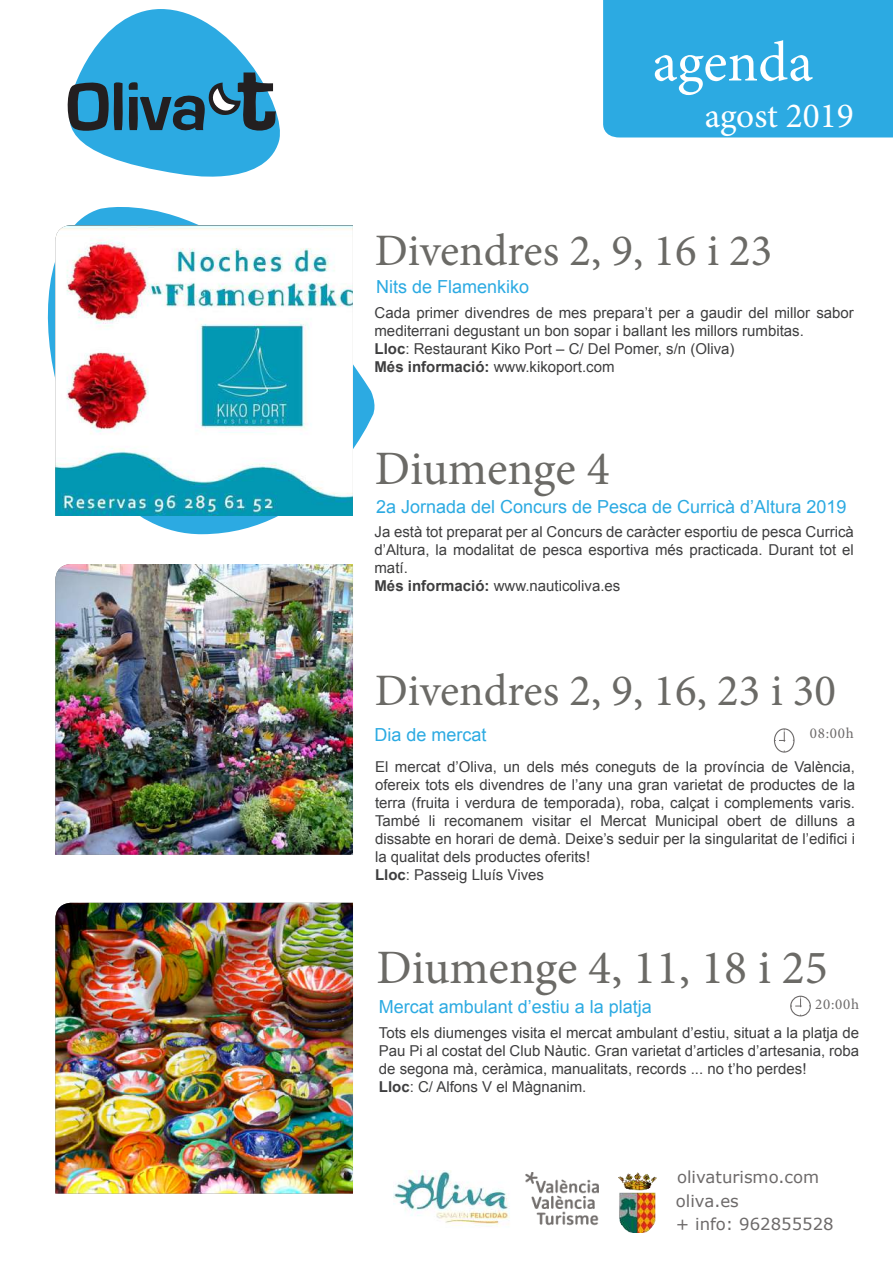
<style>
.page{position:relative;width:893px;height:1263px;background:#fff}
.page>*{position:absolute;margin:0;border:0;box-sizing:border-box;transform-origin:0 0}
.t1{font:56.7px "Minion Pro";letter-spacing:-.005em;color:#fff}
.t2{font:48px "Minion Pro";color:#6b6a66}
.t3{font:45px "Minion Pro";color:#6b6a66}
.t4{font:35.4px "Minion Pro";color:#fff}
.t5{font:18px "Arial";color:#2caae2}
.t6{font:16.5px/23.2px "Verdana";color:#6d6a6a}
.t7{font:15px/18px "Arial";color:#3e3e3f}
.t8{font:15px "Minion Pro";letter-spacing:.05em;color:#6d6a6a}
.s1{font-weight:700}
</style>
<div class="page">
<div style="left:603px;top:0;width:290px;height:137px;background:#2caae2"></div>
<svg style="left:47px;top:207px;width:328px;height:328px"></svg>
<svg style="left:67px;top:9px;width:213px;height:168px"></svg>
<img style="left:55px;top:225px;width:298px;height:291px">
<img style="left:55px;top:564px;width:298px;height:291px">
<img style="left:55px;top:903px;width:298px;height:290px">
<img style="left:393px;top:1170px;width:117px;height:56px">
<img style="left:525px;top:1172px;width:74px;height:54px">
<img style="left:618px;top:1172px;width:39px;height:60px">
<div style="left:790px;top:996px;width:21px;height:20px;border:1px solid #6d6a6a;border-radius:50%"></div>
<svg style="left:791px;top:996px;width:11px;height:11px"></svg>
<div style="left:774px;top:728px;width:20px;height:25px;border:1px solid #6d6a6a;border-radius:50%"></div>
<svg style="left:775px;top:729px;width:10px;height:13px"></svg>
<h1 class="t1" style="left:653px;top:24px;width:162px">agenda</h1>
<h3 class="t4" style="left:705px;top:92px;width:151px">agost 2019</h3>
<h3 class="t3" style="left:375px;top:220px;width:399px">Divendres 2, 9, 16 i 23</h3>
<p class="t5" style="left:376px;top:275px;width:155px">Nits de Flamenkiko</p>
<p class="t7" style="left:374px;top:304px;width:481px">Cada primer divendres de mes prepara’t per a gaudir del millor sabor mediterrani degustant un bon sopar i ballant les millors rumbitas.<br><span class="s1">Lloc</span>: Restaurant Kiko Port – C/ Del Pomer, s/n (Oliva)<br><span class="s1">Més informació:</span> www.kikoport.com</p>
<h2 class="t2" style="left:375px;top:436px;width:236px">Diumenge 4</h2>
<p class="t5" style="left:376px;top:495px;width:472px">2a Jornada del Concurs de Pesca de Curricà d’Altura 2019</p>
<p class="t7" style="left:374px;top:523px;width:481px">Ja està tot preparat per al Concurs de caràcter esportiu de pesca Curricà d’Altura, la modalitat de pesca esportiva més practicada. Durant tot el matí.<br><span class="s1">Més informació:</span> www.nauticoliva.es</p>
<h3 class="t3" style="left:375px;top:660px;width:463px">Divendres 2, 9, 16, 23 i 30</h3>
<p class="t5" style="left:374px;top:723px;width:114px">Dia de mercat</p>
<p class="t8" style="left:810px;top:724px;width:45px">08:00h</p>
<p class="t7" style="left:375px;top:758px;width:481px">El mercat d’Oliva, un dels més coneguts de la província de València, ofereix tots els divendres de l’any una gran varietat de productes de la terra (fruita i verdura de temporada), roba, calçat i complements varis.<br>També li recomanem visitar el Mercat Municipal obert de dilluns a dissabte en horari de demà. Deixe’s seduir per la singularitat de l’edifici i la qualitat dels productes oferits!<br><span class="s1">Lloc</span>: Passeig Lluís Vives</p>
<h2 class="t2" style="left:376px;top:936px;width:453px">Diumenge 4, 11, 18 i 25</h2>
<p class="t5" style="left:379px;top:995px;width:275px">Mercat ambulant d’estiu a la platja</p>
<p class="t7" style="left:379px;top:1024px;width:482px">Tots els diumenges visita el mercat ambulant d’estiu, situat a la platja de Pau Pi al costat del Club Nàutic. Gran varietat d’articles d’artesania, roba de segona mà, ceràmica, manualitats, records ... no t’ho perdes!<br><span class="s1">Lloc</span>: C/ Alfons V el Màgnanim.</p>
<p class="t8" style="left:815px;top:994px;width:45px">20:00h</p>
<p class="t6" style="left:676px;top:1165px;width:159px">olivaturismo.com oliva.es<br>+ info: 962855528</p>
</div>
